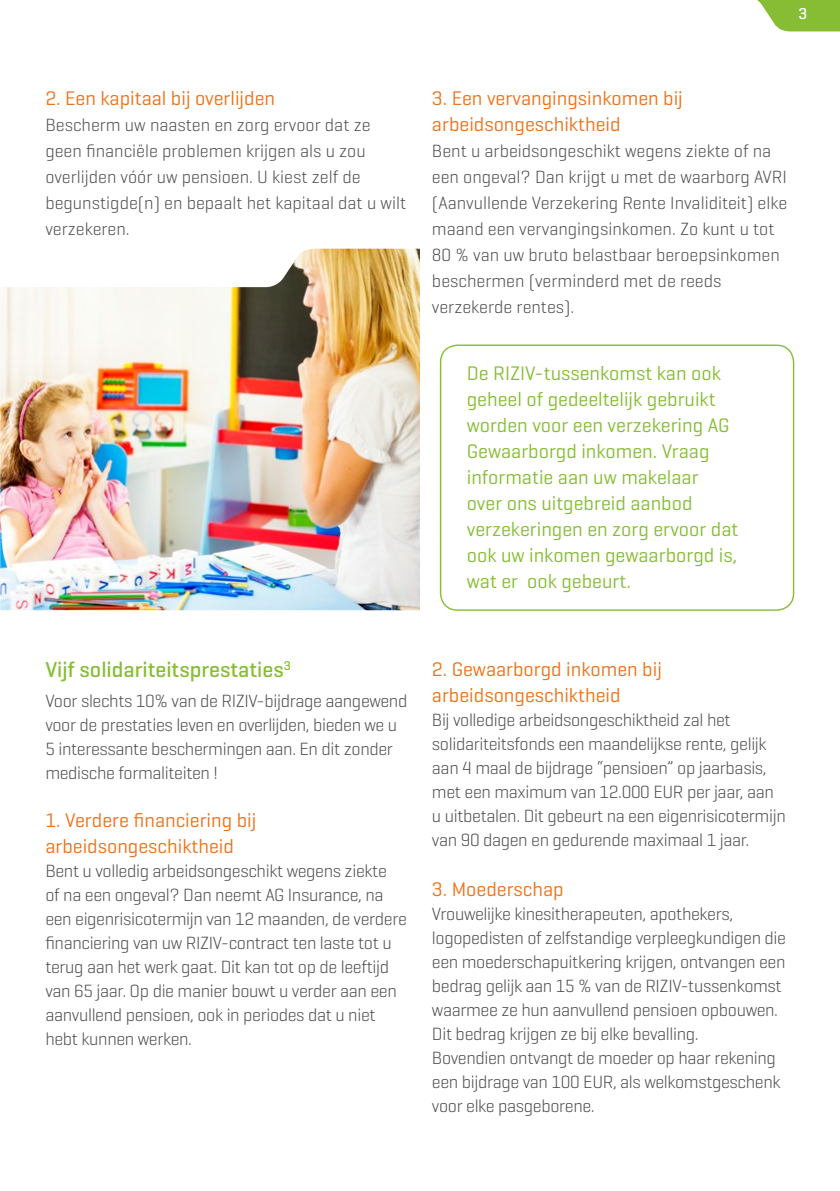
<style>
.page{position:relative;width:840px;height:1191px;background:#fff}
.page>*{position:absolute;margin:0;border:0;box-sizing:border-box;transform-origin:0 0}
.t1{font:500 22px "Geogrotesque";color:#86bd34}
.t2{font:20px/26px "Geogrotesque";color:#86bd34}
.t3{font:20px/26px "Geogrotesque";color:#ee7219}
.t4{font:300 18px/24px "Geogrotesque";letter-spacing:-.02em;color:#4a4a49}
.t5{font:300 18px/26px "Geogrotesque";color:#4a4a49}
.t6{font:500 16px "Geogrotesque";color:#fff}
</style>
<div class="page">
<svg style="left:757px;top:0;width:82px;height:31px;background:#97c652"></svg>
<img style="left:0;top:249px;width:420px;height:361px">
<div style="left:439px;top:344px;width:354px;height:267px;border:1px solid #86bd34;border-radius:17px"></div>
<p class="t6" style="left:798px;top:3px;width:10px">3</p>
<p class="t3" style="left:45px;top:84px;width:231px">2. Een kapitaal bij overlijden</p>
<p class="t5" style="left:45px;top:111px;width:362px">Bescherm uw naasten en zorg ervoor dat ze geen financiële problemen krijgen als u zou overlijden vóór uw pensioen. U kiest zelf de begunstigde(n) en bepaalt het kapitaal dat u wilt verzekeren.</p>
<p class="t3" style="left:432px;top:84px;width:252px">3. Een vervangingsinkomen bij arbeidsongeschiktheid</p>
<p class="t5" style="left:432px;top:137px;width:356px">Bent u arbeidsongeschikt wegens ziekte of na een ongeval? Dan krijgt u met de waarborg AVRI (Aanvullende Verzekering Rente Invaliditeit) elke maand een vervangingsinkomen. Zo kunt u tot 80 % van uw bruto belastbaar beroepsinkomen beschermen (verminderd met de reeds verzekerde rentes).</p>
<p class="t2" style="left:466px;top:359px;width:273px">De RIZIV-tussenkomst kan ook geheel of gedeeltelijk gebruikt worden voor een verzekering AG<br>Gewaarborgd inkomen. Vraag informatie aan uw makelaar over ons uitgebreid aanbod verzekeringen en zorg ervoor dat ook uw inkomen gewaarborgd is, wat er ook gebeurt.</p>
<p class="t1" style="left:45px;top:656px;width:247px">Vijf solidariteitsprestaties<sup>3</sup></p>
<p class="t4" style="left:45px;top:688px;width:363px">Voor slechts 10% van de RIZIV-bijdrage aangewend voor de prestaties leven en overlijden, bieden we u 5 interessante beschermingen aan. En dit zonder medische formaliteiten !</p>
<p class="t3" style="left:45px;top:806px;width:212px">1. Verdere financiering bij arbeidsongeschiktheid</p>
<p class="t4" style="left:45px;top:858px;width:363px">Bent u volledig arbeidsongeschikt wegens ziekte<br>of na een ongeval? Dan neemt AG Insurance, na een eigenrisicotermijn van 12 maanden, de verdere financiering van uw RIZIV-contract ten laste tot u terug aan het werk gaat. Dit kan tot op de leeftijd van 65 jaar. Op die manier bouwt u verder aan een aanvullend pensioen, ook in periodes dat u niet hebt kunnen werken.</p>
<p class="t3" style="left:431px;top:655px;width:231px">2. Gewaarborgd inkomen bij arbeidsongeschiktheid</p>
<p class="t4" style="left:431px;top:707px;width:355px">Bij volledige arbeidsongeschiktheid zal het solidariteitsfonds een maandelijkse rente, gelijk aan 4 maal de bijdrage “pensioen” op jaarbasis, met een maximum van 12.000 EUR per jaar, aan u uitbetalen. Dit gebeurt na een eigenrisicotermijn van 90 dagen en gedurende maximaal 1 jaar.</p>
<p class="t3" style="left:431px;top:875px;width:133px">3. Moederschap</p>
<p class="t4" style="left:431px;top:901px;width:355px">Vrouwelijke kinesitherapeuten, apothekers, logopedisten of zelfstandige verpleegkundigen die een moederschapuitkering krijgen, ontvangen een bedrag gelijk aan 15 % van de RIZIV-tussenkomst waarmee ze hun aanvullend pensioen opbouwen.<br>Dit bedrag krijgen ze bij elke bevalling.<br>Bovendien ontvangt de moeder op haar rekening een bijdrage van 100 EUR, als welkomstgeschenk voor elke pasgeborene.</p>
</div>
